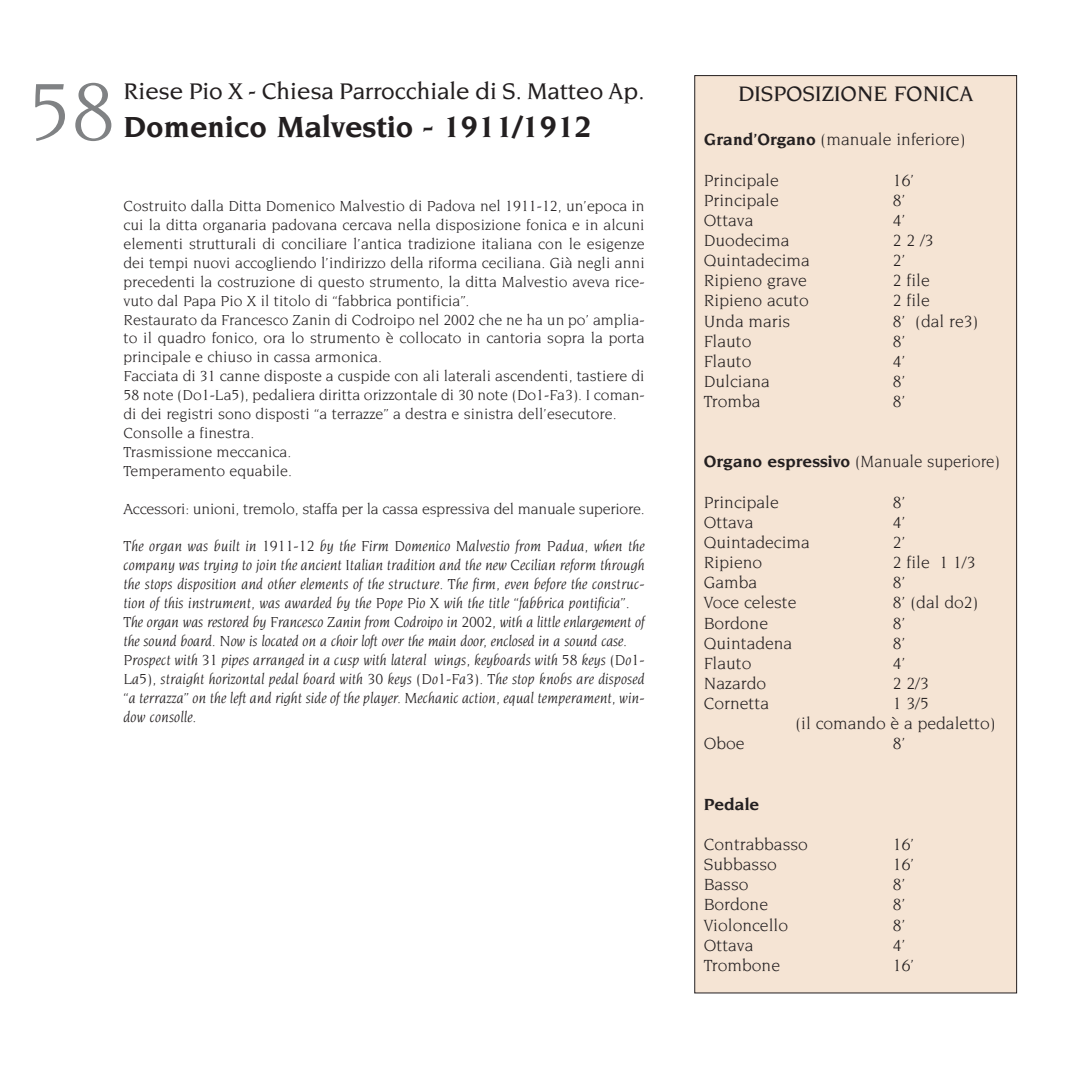
<style>
.page{position:relative;width:1092px;height:1067px;background:#fff}
.page>*{position:absolute;margin:0;border:0;box-sizing:border-box;transform-origin:0 0}
.t1{font:87.5px "Novarese";color:#808284}
.t2{font:700 31.5px "Novarese";color:#231f20}
.t3{font:500 24.5px "Novarese";color:#231f20}
.t4{font:500 22.75px "Novarese";color:#231f20}
.t5{font:17.5px/20.1px "Novarese";color:#231f20}
.t6{font:17.5px "Novarese";color:#231f20;scale:.95 1}
.t7{font:700 17.5px "Novarese";color:#231f20}
.t8{font:15.75px/18.9px "Novarese";color:#231f20}
.t9{font:italic 15.75px/18.9px "Novarese";color:#231f20}
.s1{font-weight:700}
</style>
<div class="page">
<div style="left:694px;top:76px;width:322px;height:917px;background:#f5e4d4"></div>
<h3 class="t3" style="left:123px;top:81px;width:522px">Riese Pio X - Chiesa Parrocchiale di S. Matteo Ap.</h3>
<h2 class="t2" style="left:123px;top:113px;width:470px">Domenico Malvestio - 1911/1912</h2>
<h1 class="t1" style="left:28px;top:74px;width:89px">58</h1>
<h3 class="t4" style="left:738px;top:85px;width:237px">DISPOSIZIONE FONICA</h3>
<p class="t5" style="left:703px;top:131px;width:263px"><span class="s1">Grand’Organo</span> (manuale inferiore)</p>
<p class="t5" style="left:703px;top:171px;width:76px">Principale</p>
<p class="t5" style="left:892px;top:171px;width:23px">16’</p>
<p class="t5" style="left:703px;top:191px;width:76px">Principale</p>
<p class="t5" style="left:892px;top:191px;width:14px">8’</p>
<p class="t5" style="left:703px;top:211px;width:51px">Ottava</p>
<p class="t5" style="left:892px;top:211px;width:14px">4’</p>
<p class="t5" style="left:703px;top:231px;width:87px">Duodecima</p>
<p class="t5" style="left:892px;top:231px;width:42px">2 2 /3</p>
<p class="t5" style="left:703px;top:251px;width:107px">Quintadecima</p>
<p class="t5" style="left:892px;top:251px;width:14px">2’</p>
<p class="t5" style="left:703px;top:271px;width:105px">Ripieno grave</p>
<p class="t5" style="left:892px;top:271px;width:38px">2 file</p>
<p class="t5" style="left:703px;top:292px;width:106px">Ripieno acuto</p>
<p class="t5" style="left:892px;top:292px;width:38px">2 file</p>
<p class="t5" style="left:703px;top:312px;width:88px">Unda maris</p>
<p class="t5" style="left:892px;top:312px;width:87px">8’ (dal re3)</p>
<p class="t5" style="left:703px;top:332px;width:49px">Flauto</p>
<p class="t5" style="left:892px;top:332px;width:14px">8’</p>
<p class="t5" style="left:703px;top:352px;width:49px">Flauto</p>
<p class="t5" style="left:892px;top:352px;width:14px">4’</p>
<p class="t5" style="left:703px;top:372px;width:68px">Dulciana</p>
<p class="t5" style="left:892px;top:372px;width:14px">8’</p>
<p class="t5" style="left:703px;top:392px;width:58px">Tromba</p>
<p class="t5" style="left:892px;top:392px;width:14px">8’</p>
<p class="t8" style="left:123px;top:197px;width:522px">Costruito dalla Ditta Domenico Malvestio di Padova nel 1911-12, un’epoca in cui la ditta organaria padovana cercava nella disposizione fonica e in alcuni elementi strutturali di conciliare l’antica tradizione italiana con le esigenze dei tempi nuovi accogliendo l’indirizzo della riforma ceciliana. Già negli anni precedenti la costruzione di questo strumento, la ditta Malvestio aveva rice&shy;vuto dal Papa Pio X il titolo di “fabbrica pontificia”.<br>Restaurato da Francesco Zanin di Codroipo nel 2002 che ne ha un po’ amplia&shy;to il quadro fonico, ora lo strumento è collocato in cantoria sopra la porta principale e chiuso in cassa armonica.<br>Facciata di 31 canne disposte a cuspide con ali laterali ascendenti, tastiere di 58 note (Do1-La5), pedaliera diritta orizzontale di 30 note (Do1-Fa3). I coman&shy;di dei registri sono disposti “a terrazze” a destra e sinistra dell’esecutore.<br>Consolle a finestra.<br>Trasmissione meccanica.<br>Temperamento equabile.</p>
<p class="t8" style="left:123px;top:500px;width:522px">Accessori: unioni, tremolo, staffa per la cassa espressiva del manuale superiore.</p>
<p class="t9" style="left:123px;top:538px;width:522px">The organ was built in 1911-12 by the Firm Domenico Malvestio from Padua, when the company was trying to join the ancient Italian tradition and the new Cecilian reform through the stops disposition and other elements of the structure. The firm, even before the construc&shy;tion of this instrument, was awarded by the Pope Pio X wih the title “fabbrica pontificia”.<br>The organ was restored by Francesco Zanin from Codroipo in 2002, with a little enlargement of the sound board. Now is located on a choir loft over the main door, enclosed in a sound case.<br>Prospect with 31 pipes arranged in a cusp with lateral wings, keyboards with 58 keys (Do1- La5), straight horizontal pedal board with 30 keys (Do1-Fa3). The stop knobs are disposed “a terrazza” on the left and right side of the player. Mechanic action, equal temperament, win&shy;dow consolle.</p>
<p class="t6" style="left:703px;top:454px;width:313px"><span class="s1">Organo espressivo</span> (Manuale superiore)</p>
<p class="t5" style="left:703px;top:493px;width:76px">Principale</p>
<p class="t5" style="left:892px;top:493px;width:14px">8’</p>
<p class="t5" style="left:703px;top:513px;width:51px">Ottava</p>
<p class="t5" style="left:892px;top:513px;width:14px">4’</p>
<p class="t5" style="left:703px;top:533px;width:107px">Quintadecima</p>
<p class="t5" style="left:892px;top:533px;width:14px">2’</p>
<p class="t5" style="left:703px;top:553px;width:60px">Ripieno</p>
<p class="t5" style="left:892px;top:553px;width:84px">2 file 1 1/3</p>
<p class="t5" style="left:703px;top:573px;width:55px">Gamba</p>
<p class="t5" style="left:892px;top:573px;width:14px">8’</p>
<p class="t5" style="left:703px;top:593px;width:94px">Voce celeste</p>
<p class="t5" style="left:892px;top:593px;width:87px">8’ (dal do2)</p>
<p class="t5" style="left:703px;top:614px;width:66px">Bordone</p>
<p class="t5" style="left:892px;top:614px;width:14px">8’</p>
<p class="t5" style="left:703px;top:634px;width:90px">Quintadena</p>
<p class="t5" style="left:892px;top:634px;width:14px">8’</p>
<p class="t5" style="left:703px;top:654px;width:49px">Flauto</p>
<p class="t5" style="left:892px;top:654px;width:14px">4’</p>
<p class="t5" style="left:703px;top:674px;width:64px">Nazardo</p>
<p class="t5" style="left:892px;top:674px;width:37px">2 2/3</p>
<p class="t5" style="left:703px;top:694px;width:67px">Cornetta</p>
<p class="t5" style="left:795px;top:694px;width:202px;text-indent:98px">1 3/5<br>(il comando è a pedaletto)</p>
<p class="t5" style="left:703px;top:734px;width:42px">Oboe</p>
<p class="t5" style="left:892px;top:734px;width:14px">8’</p>
<p class="t7" style="left:703px;top:796px;width:57px">Pedale</p>
<p class="t5" style="left:703px;top:835px;width:106px">Contrabbasso</p>
<p class="t5" style="left:892px;top:835px;width:23px">16’</p>
<p class="t5" style="left:703px;top:855px;width:74px">Subbasso</p>
<p class="t5" style="left:892px;top:855px;width:23px">16’</p>
<p class="t5" style="left:703px;top:875px;width:46px">Basso</p>
<p class="t5" style="left:892px;top:875px;width:14px">8’</p>
<p class="t5" style="left:703px;top:895px;width:66px">Bordone</p>
<p class="t5" style="left:892px;top:895px;width:14px">8’</p>
<p class="t5" style="left:703px;top:915px;width:86px">Violoncello</p>
<p class="t5" style="left:892px;top:915px;width:14px">8’</p>
<p class="t5" style="left:703px;top:936px;width:51px">Ottava</p>
<p class="t5" style="left:892px;top:936px;width:14px">4’</p>
<p class="t5" style="left:703px;top:956px;width:78px">Trombone</p>
<p class="t5" style="left:892px;top:956px;width:23px">16’</p>
</div>
